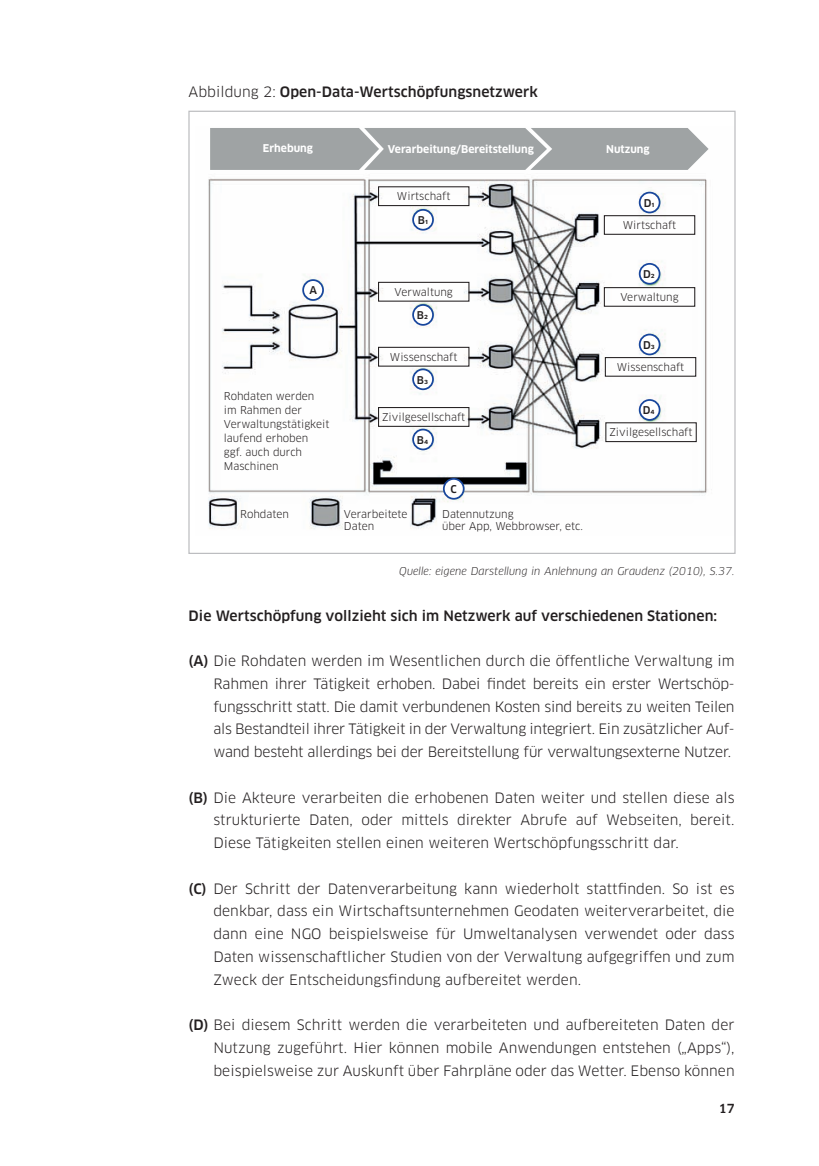
<style>
.page{position:relative;width:819px;height:1166px;background:#fff}
.page>*{position:absolute;margin:0;border:0;box-sizing:border-box;transform-origin:0 0}
.t1{font:14px/22.8px "Clan OT";letter-spacing:.005em;color:#231f20;text-align:justify}
.t2{font:500 14px "Clan OT";letter-spacing:.005em;color:#231f20}
.t3{font:500 12.25px "Clan OT";color:#231f20}
.t4{font:10.5px/14px "Clan OT";color:#231f20}
.t5{font:italic 10.5px "Clan OT";letter-spacing:.005em;color:#231f20}
.t6{font:700 10.5px "Clan OT";color:#fff}
.t7{font:500 10.5px "Clan OT";color:#231f20}
.s1{font-weight:400}
.s2{font-weight:500}
</style>
<div class="page">
<img style="left:208px;top:148px;width:501px;height:381px">
<div style="left:378px;top:186px;width:91px;height:20px;border:1px solid #231f20"></div>
<div style="left:378px;top:282px;width:91px;height:20px;border:1px solid #231f20"></div>
<div style="left:378px;top:347px;width:91px;height:20px;border:1px solid #231f20"></div>
<div style="left:378px;top:407px;width:91px;height:20px;border:1px solid #231f20"></div>
<div style="left:603px;top:215px;width:92px;height:20px;border:1px solid #231f20"></div>
<div style="left:603px;top:287px;width:92px;height:20px;border:1px solid #231f20"></div>
<div style="left:604px;top:357px;width:92px;height:20px;border:1px solid #231f20"></div>
<div style="left:605px;top:422px;width:91px;height:20px;border:1px solid #231f20"></div>
<div style="left:210px;top:128px;width:498px;height:42px;background:#9fa3a4"></div>
<div style="left:413px;top:369px;width:20px;height:20px;background:#fff;border-radius:50%"></div>
<div style="left:412px;top:368px;width:22px;height:22px;border:2px solid #18469d;border-radius:50%"></div>
<div style="left:413px;top:429px;width:20px;height:20px;background:#fff;border-radius:50%"></div>
<div style="left:412px;top:429px;width:22px;height:21px;border:2px solid #18469d;border-radius:50%"></div>
<div style="left:639px;top:400px;width:20px;height:20px;background:#fff;border-radius:50%"></div>
<div style="left:638px;top:399px;width:22px;height:22px;border:2px solid #18469d;border-radius:50%"></div>
<div style="left:639px;top:334px;width:20px;height:20px;background:#fff;border-radius:50%"></div>
<div style="left:638px;top:334px;width:22px;height:21px;border:2px solid #18469d;border-radius:50%"></div>
<div style="left:639px;top:264px;width:20px;height:20px;background:#fff;border-radius:50%"></div>
<div style="left:638px;top:263px;width:22px;height:22px;border:2px solid #18469d;border-radius:50%"></div>
<div style="left:639px;top:193px;width:20px;height:19px;background:#fff;border-radius:50%"></div>
<div style="left:638px;top:192px;width:22px;height:21px;border:2px solid #18469d;border-radius:50%"></div>
<div style="left:413px;top:305px;width:20px;height:20px;background:#fff;border-radius:50%"></div>
<div style="left:412px;top:304px;width:22px;height:22px;border:2px solid #18469d;border-radius:50%"></div>
<div style="left:413px;top:210px;width:20px;height:20px;background:#fff;border-radius:50%"></div>
<div style="left:412px;top:209px;width:22px;height:22px;border:2px solid #18469d;border-radius:50%"></div>
<div style="left:303px;top:280px;width:20px;height:20px;background:#fff;border-radius:50%"></div>
<div style="left:302px;top:279px;width:22px;height:22px;border:2px solid #18469d;border-radius:50%"></div>
<div style="left:444px;top:479px;width:19px;height:20px;background:#fff;border-radius:50%"></div>
<div style="left:443px;top:478px;width:21px;height:22px;border:2px solid #18469d;border-radius:50%"></div>
<p class="t2" style="left:189px;top:84px;width:351px"><span class="s1">Abbildung 2:</span> Open-Data-Wertschöpfungsnetzwerk</p>
<p class="t6" style="left:263px;top:142px;width:52px">Erhebung</p>
<p class="t6" style="left:388px;top:143px;width:147px">Verarbeitung/Bereitstellung</p>
<p class="t6" style="left:606px;top:143px;width:45px">Nutzung</p>
<p class="t4" style="left:397px;top:189px;width:55px">Wirtschaft</p>
<p class="t7" style="left:309px;top:284px;width:9px">A</p>
<p class="t7" style="left:418px;top:214px;width:12px">B1</p>
<p class="t4" style="left:394px;top:285px;width:60px">Verwaltung</p>
<p class="t7" style="left:417px;top:309px;width:13px">B2</p>
<p class="t4" style="left:390px;top:350px;width:69px">Wissenschaft</p>
<p class="t7" style="left:417px;top:374px;width:13px">B3</p>
<p class="t4" style="left:224px;top:389px;width:107px">Rohdaten werden im Rahmen der<br>Verwaltungstätigkeit laufend erhoben<br>ggf. auch durch<br>Maschinen</p>
<p class="t4" style="left:240px;top:507px;width:50px">Rohdaten</p>
<p class="t4" style="left:344px;top:508px;width:65px;line-height:12.2px">Verarbeitete<br>Daten</p>
<p class="t4" style="left:442px;top:508px;width:142px;line-height:12.2px">Datennutzung<br>über App, Webbrowser, etc.</p>
<p class="t4" style="left:382px;top:410px;width:85px">Zivilgesellschaft</p>
<p class="t7" style="left:417px;top:434px;width:13px">B4</p>
<p class="t7" style="left:450px;top:483px;width:8px">C</p>
<p class="t7" style="left:644px;top:197px;width:12px">D1</p>
<p class="t4" style="left:622px;top:218px;width:55px">Wirtschaft</p>
<p class="t7" style="left:643px;top:268px;width:13px">D2</p>
<p class="t4" style="left:620px;top:290px;width:60px">Verwaltung</p>
<p class="t7" style="left:643px;top:339px;width:13px">D3</p>
<p class="t4" style="left:616px;top:360px;width:69px">Wissenschaft</p>
<p class="t7" style="left:643px;top:404px;width:13px">D4</p>
<p class="t4" style="left:609px;top:425px;width:85px">Zivilgesellschaft</p>
<p class="t5" style="left:399px;top:565px;width:337px">Quelle: eigene Darstellung in Anlehnung an Graudenz (2010), S.37.</p>
<p class="t2" style="left:189px;top:607px;width:530px">Die Wertschöpfung vollzieht sich im Netzwerk auf verschiedenen Stationen:</p>
<p class="t1" style="left:213px;top:649px;width:522px;text-indent:-25px"><span class="s2">(A)</span> Die Rohdaten werden im Wesentlichen durch die öffentliche Verwaltung im Rahmen ihrer Tätigkeit erhoben. Dabei findet bereits ein erster Wertschöp&shy;fungsschritt statt. Die damit verbundenen Kosten sind bereits zu weiten Teilen als Bestandteil ihrer Tätigkeit in der Verwaltung integriert. Ein zusätzlicher Auf&shy;wand besteht allerdings bei der Bereitstellung für verwaltungsexterne Nutzer.</p>
<p class="t1" style="left:213px;top:786px;width:522px;text-indent:-25px"><span class="s2">(B)</span> Die Akteure verarbeiten die erhobenen Daten weiter und stellen diese als strukturierte Daten, oder mittels direkter Abrufe auf Webseiten, bereit.<br>Diese Tätigkeiten stellen einen weiteren Wertschöpfungsschritt dar.</p>
<p class="t1" style="left:213px;top:877px;width:522px;text-indent:-25px"><span class="s2">(C)</span> Der Schritt der Datenverarbeitung kann wiederholt stattfinden. So ist es denkbar, dass ein Wirtschaftsunternehmen Geodaten weiterverarbeitet, die dann eine NGO beispielsweise für Umweltanalysen verwendet oder dass Daten wissenschaftlicher Studien von der Verwaltung aufgegriffen und zum Zweck der Entscheidungsfindung aufbereitet werden.</p>
<p class="t1" style="left:213px;top:1013px;width:522px;text-indent:-25px"><span class="s2">(D)</span> Bei diesem Schritt werden die verarbeiteten und aufbereiteten Daten der Nutzung zugeführt. Hier können mobile Anwendungen entstehen („Apps“), beispielsweise zur Auskunft über Fahrpläne oder das Wetter. Ebenso können</p>
<p class="t3" style="left:718px;top:1101px;width:17px">17</p>
</div>
